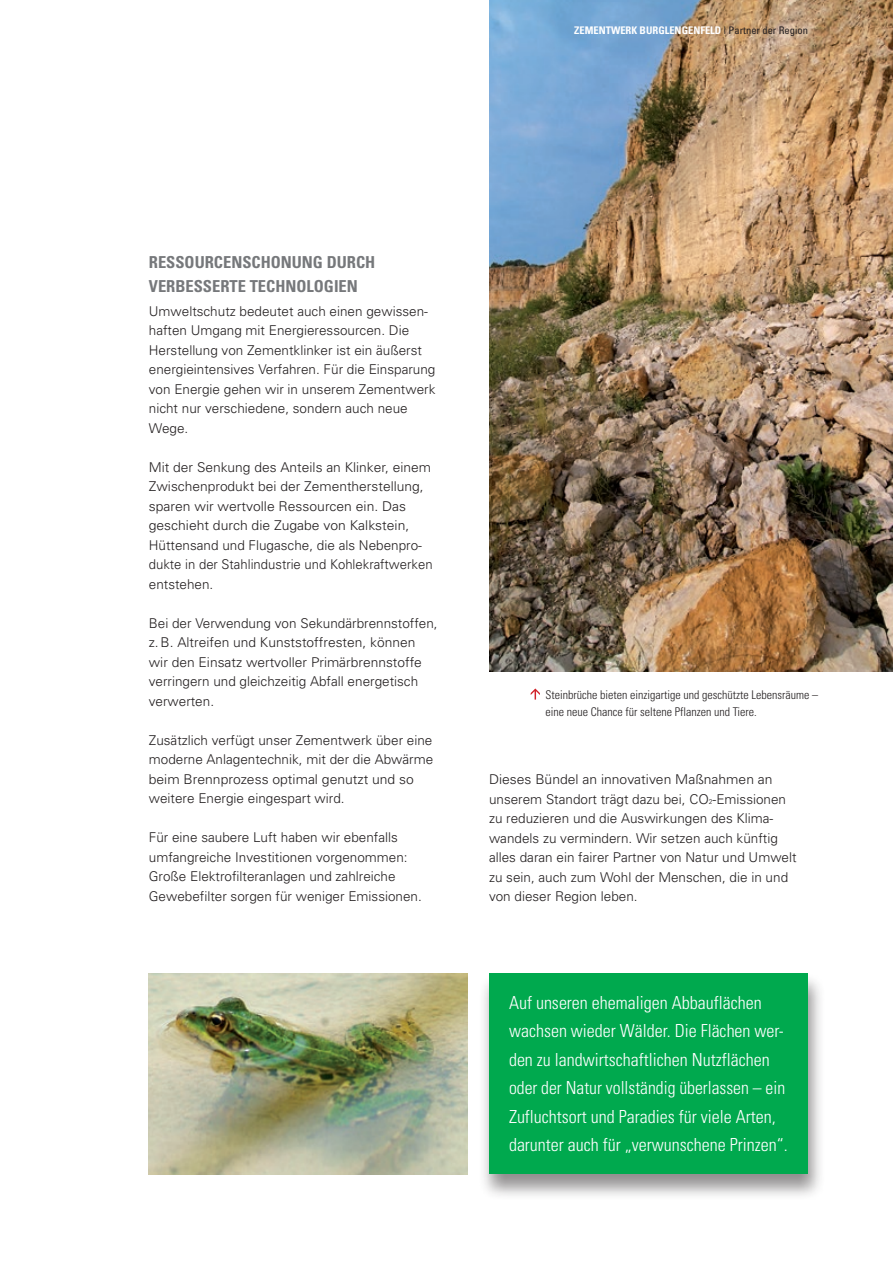
<style>
.page{position:relative;width:893px;height:1263px;background:#fff}
.page>*{position:absolute;margin:0;border:0;box-sizing:border-box;transform-origin:0 0}
.t1{font:300 condensed 18px/28.5px "Univers";color:#fff}
.t2{font:700 condensed 16.5px/24px "Univers";color:#76787b}
.t3{font:300 13.5px/19.5px "Univers";color:#231f20}
.t4{font:300 condensed 12px/16.5px "Univers";color:#231f20}
.t5{font:700 condensed 10.5px "Univers";color:#fff}
.s1{font-weight:400;color:#231f20}
.s2{font-size:6.75px}
</style>
<div class="page">
<img style="left:489px;top:0;width:404px;height:671px">
<img style="left:149px;top:974px;width:319px;height:200px">
<div style="left:478px;top:972px;width:347px;height:229px;background:#231f20;opacity:.5"></div>
<div style="left:489px;top:974px;width:319px;height:200px;background:#00a94e"></div>
<svg style="left:531px;top:688px;width:9px;height:12px"></svg>
<p class="t5" style="left:574px;top:24px;width:235px">ZEMENTWERK BURGLENGENFELD <span class="s1">| Partner der Region</span></p>
<p class="t2" style="left:149px;top:250px;width:228px">RESSOURCENSCHONUNG DURCH<br>VERBESSERTE TECHNOLOGIEN</p>
<p class="t3" style="left:149px;top:301px;width:288px">Umweltschutz bedeutet auch einen gewissen&shy;haften Umgang mit Energieressourcen. Die Herstellung von Zementklinker ist ein äußerst energieintensives Verfahren. Für die Einsparung von Energie gehen wir in unserem Zementwerk nicht nur verschiedene, sondern auch neue Wege.</p>
<p class="t3" style="left:149px;top:457px;width:285px">Mit der Senkung des Anteils an Klinker, einem Zwischenprodukt bei der Zementherstellung, sparen wir wertvolle Ressourcen ein. Das geschieht durch die Zugabe von Kalkstein, Hüttensand und Flugasche, die als Nebenpro&shy;dukte in der Stahlindustrie und Kohlekraftwerken entstehen.</p>
<p class="t3" style="left:149px;top:613px;width:290px">Bei der Verwendung von Sekundärbrennstoffen, z.B. Altreifen und Kunststoffresten, können wir den Einsatz wertvoller Primärbrennstoffe verringern und gleichzeitig Abfall energetisch verwerten.</p>
<p class="t3" style="left:149px;top:730px;width:286px">Zusätzlich verfügt unser Zementwerk über eine moderne Anlagentechnik, mit der die Abwärme beim Brennprozess optimal genutzt und so weitere Energie eingespart wird.</p>
<p class="t3" style="left:149px;top:827px;width:275px">Für eine saubere Luft haben wir ebenfalls umfangreiche Investitionen vorgenommen:<br>Große Elektrofilteranlagen und zahlreiche Gewebefilter sorgen für weniger Emissionen.</p>
<p class="t4" style="left:546px;top:687px;width:274px">Steinbrüche bieten einzigartige und geschützte Lebensräume – eine neue Chance für seltene Pflanzen und Tiere.</p>
<p class="t3" style="left:489px;top:769px;width:309px">Dieses Bündel an innovativen Maßnahmen an unserem Standort trägt dazu bei, CO<span class="s2">2</span>-Emissionen zu reduzieren und die Auswirkungen des Klima&shy;wandels zu vermindern. Wir setzen auch künftig alles daran ein fairer Partner von Natur und Umwelt zu sein, auch zum Wohl der Menschen, die in und von dieser Region leben.</p>
<p class="t1" style="left:509px;top:988px;width:280px">Auf unseren ehemaligen Abbauflächen wachsen wieder Wälder. Die Flächen wer&shy;den zu landwirtschaftlichen Nutzflächen oder der Natur vollständig überlassen – ein Zufluchtsort und Paradies für viele Arten, darunter auch für „verwunschene Prinzen“.</p>
</div>
